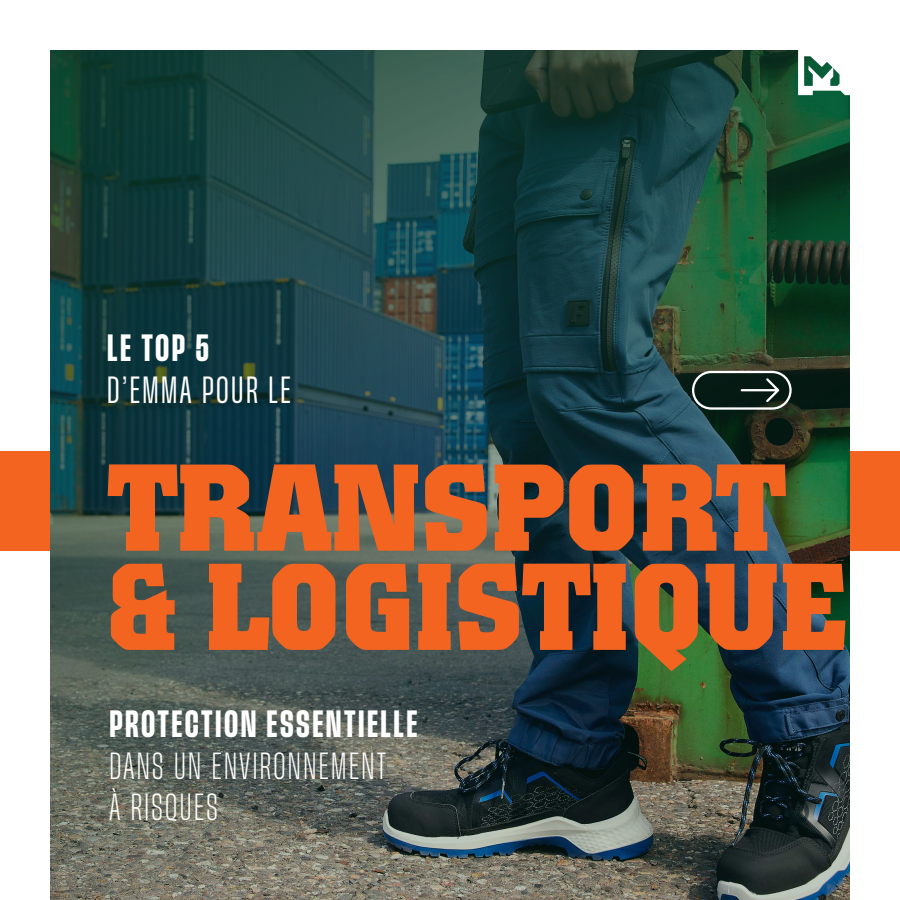
<style>
.page{position:relative;width:900px;height:900px;background:#fff}
.page>*{position:absolute;margin:0;border:0;box-sizing:border-box;transform-origin:0 0}
.t1{font:700 122px/99.2px "Colossalis";letter-spacing:.01em;color:#f36421}
.t2{font:700 condensed 33px "Herokid";letter-spacing:.075em;color:#fff}
.t3{font:300 condensed 33px/41.8px "Herokid";letter-spacing:.075em;color:#fff}
.t4{font:condensed 33px "Herokid";letter-spacing:.075em;color:#fff}
</style>
<div class="page">
<img style="left:50px;top:50px;width:800px;height:850px">
<div style="left:0;top:451px;width:50px;height:100px;background:#f36421"></div>
<img style="left:455px;top:50px;width:445px;height:551px">
<p class="t2" style="left:107px;top:327px;width:103px">LE TOP 5</p>
<p class="t4" style="left:107px;top:370px;width:185px">D’EMMA POUR LE</p>
<h1 class="t1" style="left:107px;top:460px;width:742px">TRANSPORT &amp; LOGISTIQUE</h1>
<p class="t2" style="left:109px;top:702px;width:310px">PROTECTION ESSENTIELLE</p>
<p class="t3" style="left:109px;top:745px;width:278px">DANS UN ENVIRONNEMENT<br>À RISQUES</p>
</div>
